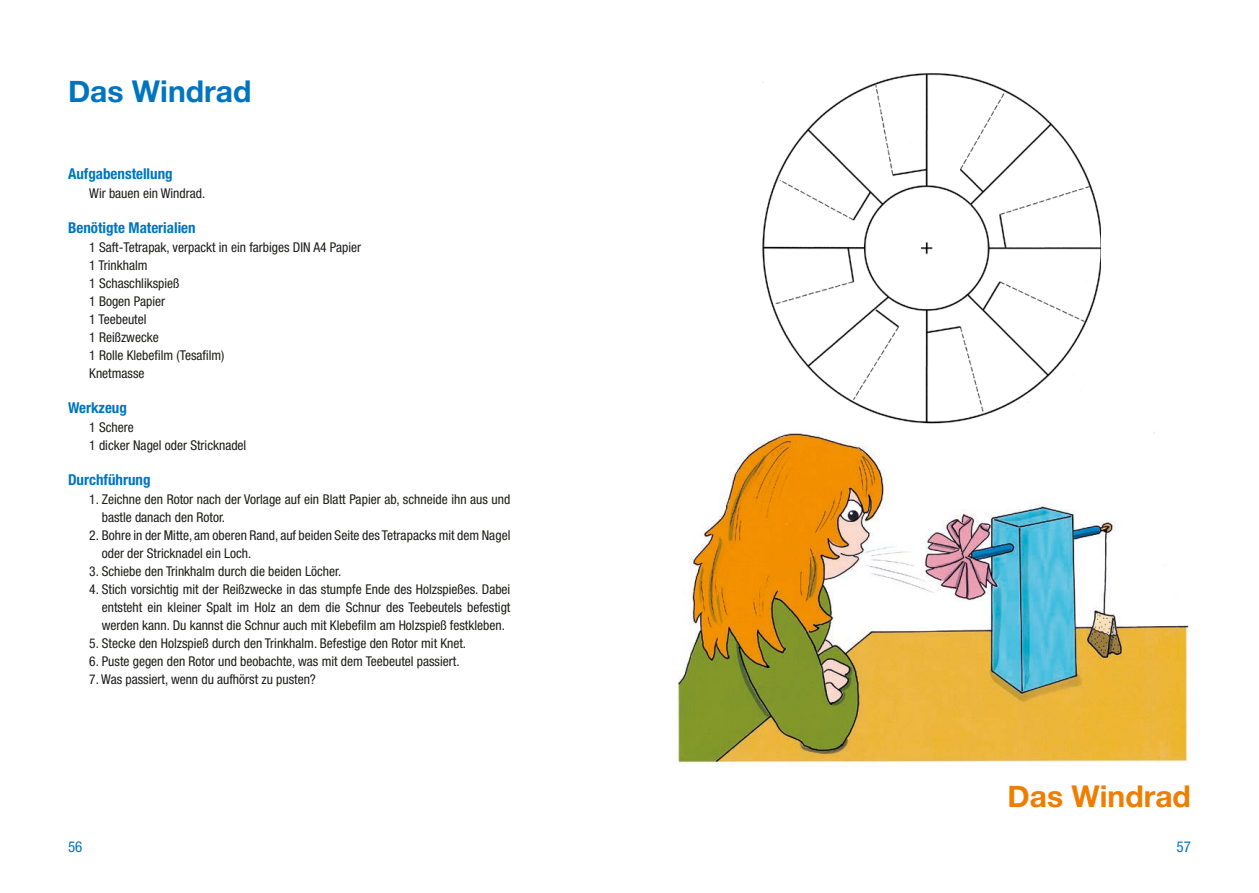
<style>
.page{position:relative;width:1259px;height:893px;background:#fff}
.page>*{position:absolute;margin:0;border:0;box-sizing:border-box;transform-origin:0 0}
.t1{font:700 30px "Helvetica Neue";color:#0075bf}
.t2{font:700 30px "Helvetica Neue";color:#ef7d00}
.t3{font:700 condensed 15px "Helvetica Neue";color:#0075bf}
.t4{font:condensed 15px "Helvetica Neue";color:#0075bf}
.t5{font:condensed 13.5px/18px "Helvetica Neue";color:#1d1d1b}
</style>
<div class="page">
<img style="left:762px;top:73px;width:338px;height:351px">
<img style="left:677px;top:432px;width:513px;height:331px">
<h1 class="t1" style="left:68px;top:67px;width:185px">Das Windrad</h1>
<p class="t3" style="left:68px;top:164px;width:106px">Aufgabenstellung</p>
<p class="t5" style="left:89px;top:184px;width:117px">Wir bauen ein Windrad.</p>
<p class="t3" style="left:68px;top:218px;width:129px">Benötigte Materialien</p>
<p class="t5" style="left:89px;top:238px;width:273px">1 Saft-Tetrapak, verpackt in ein farbiges DIN A4 Papier<br>1 Trinkhalm<br>1 Schaschlikspieß<br>1 Bogen Papier<br>1 Teebeutel<br>1 Reißzwecke<br>1 Rolle Klebefilm (Tesafilm)<br>Knetmasse</p>
<p class="t3" style="left:68px;top:398px;width:60px">Werkzeug</p>
<p class="t5" style="left:89px;top:418px;width:159px">1 Schere<br>1 dicker Nagel oder Stricknadel</p>
<p class="t3" style="left:68px;top:470px;width:84px">Durchführung</p>
<p class="t5" style="left:102px;top:490px;width:410px;text-indent:-12px">1. Zeichne den Rotor nach der Vorlage auf ein Blatt Papier ab, schneide ihn aus und bastle danach den Rotor.</p>
<p class="t5" style="left:102px;top:526px;width:410px;text-indent:-12px">2. Bohre in der Mitte, am oberen Rand, auf beiden Seite des Tetrapacks mit dem Nagel oder der Stricknadel ein Loch.</p>
<p class="t5" style="left:89px;top:562px;width:253px">3. Schiebe den Trinkhalm durch die beiden Löcher.</p>
<p class="t5" style="left:102px;top:580px;width:410px;text-align:justify;text-indent:-12px">4. Stich vorsichtig mit der Reißzwecke in das stumpfe Ende des Holzspießes. Dabei entsteht ein kleiner Spalt im Holz an dem die Schnur des Teebeutels befestigt werden kann. Du kannst die Schnur auch mit Klebefilm am Holzspieß festkleben.</p>
<p class="t5" style="left:89px;top:634px;width:378px">5. Stecke den Holzspieß durch den Trinkhalm. Befestige den Rotor mit Knet.</p>
<p class="t5" style="left:89px;top:652px;width:372px">6. Puste gegen den Rotor und beobachte, was mit dem Teebeutel passiert.</p>
<p class="t5" style="left:89px;top:670px;width:228px">7. Was passiert, wenn du aufhörst zu pusten?</p>
<p class="t4" style="left:68px;top:838px;width:16px">56</p>
<h1 class="t2" style="left:1007px;top:773px;width:185px">Das Windrad</h1>
<p class="t4" style="left:1176px;top:838px;width:16px">57</p>
</div>
